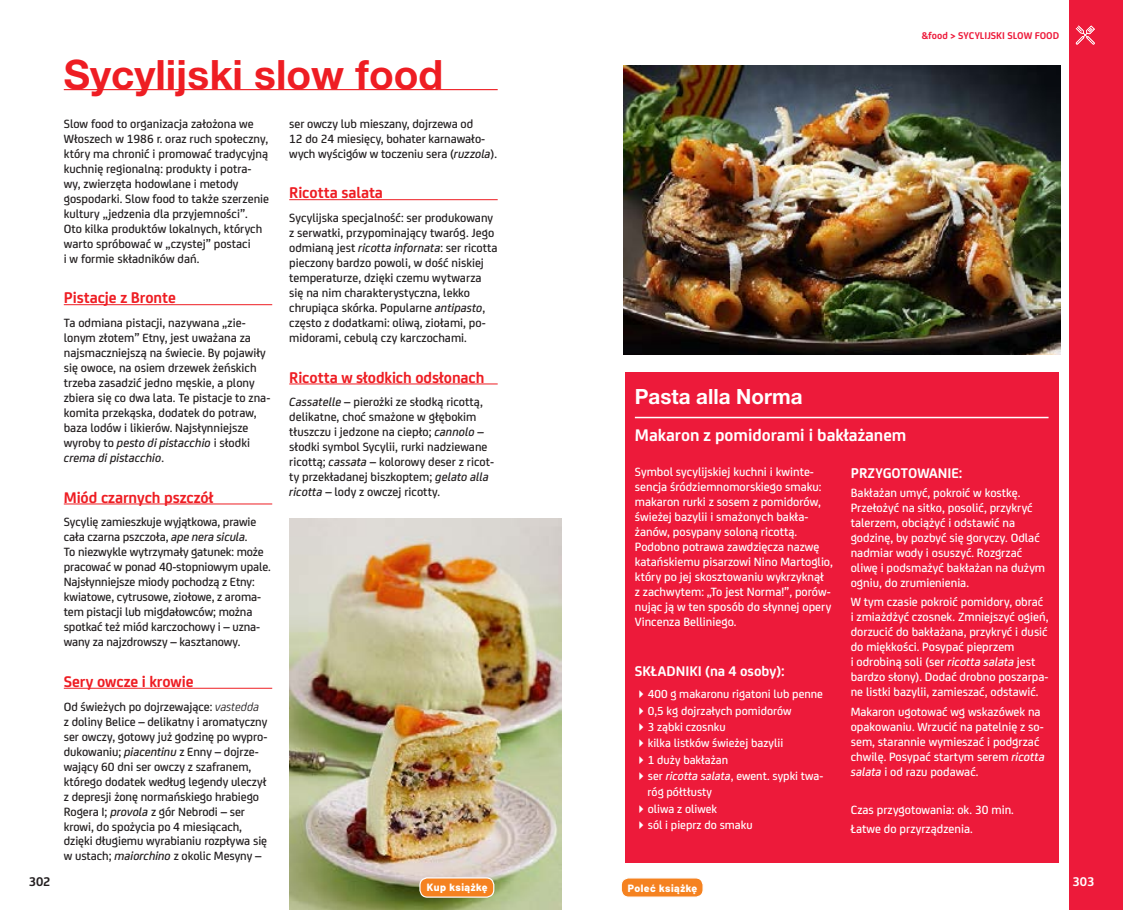
<style>
.page{position:relative;width:1123px;height:910px;background:#fff}
.page>*{position:absolute;margin:0;border:0;box-sizing:border-box;transform-origin:0 0}
.t1{font:700 40.5px "Helvetica Neue LT Pro";color:#ee1d23}
.t2{font:700 21px "Helvetica Neue LT Pro";color:#fff}
.t3{font:700 18px "FS Joey";color:#fff}
.t4{font:700 16.5px "FS Joey";letter-spacing:-.005em;color:#ee1d23}
.t5{font:700 15px "FS Joey";color:#fff}
.t6{font:700 13.5px "FS Joey";color:#231f20}
.t7{font:700 13.5px "FS Joey";color:#fff}
.t8{font:500 12.75px/15px "FS Joey";color:#231f20}
.t9{font:500 12.75px/15px "FS Joey";color:#fff}
.t10{font:500 12.45px/16.4px "FS Joey";color:#fff}
.t11{font:700 10.5px "FS Joey";color:#ed1a3a}
.t12{font:800 10.5px "Barlow";letter-spacing:.05em;color:#fff}
.s1{font-style:italic}
.s2{font-weight:400;font-style:italic}
</style>
<div class="page">
<hr style="left:64px;top:89px;width:433px;height:1px;background:#ee1d23">
<hr style="left:64px;top:304px;width:208px;height:1px;background:#ee1d23">
<hr style="left:64px;top:504px;width:208px;height:1px;background:#ee1d23">
<hr style="left:64px;top:688px;width:208px;height:1px;background:#ee1d23">
<hr style="left:289px;top:199px;width:208px;height:1px;background:#ee1d23">
<hr style="left:289px;top:384px;width:208px;height:1px;background:#ee1d23">
<div style="left:625px;top:373px;width:434px;height:490px;background:#ed1a3a"></div>
<hr style="left:635px;top:417px;width:413px;height:1px;background:#fff">
<img style="left:624px;top:66px;width:436px;height:289px">
<img style="left:289px;top:519px;width:272px;height:391px">
<div style="left:1069px;top:0;width:54px;height:910px;background:#ed1a3a"></div>
<svg style="left:1075px;top:26px;width:19px;height:19px"></svg>
<div style="left:621px;top:878px;width:82px;height:19px;background:#f58220;border-radius:7px"></div>
<div style="left:620px;top:877px;width:83px;height:21px;border:1px solid #fff;border-radius:7px"></div>
<div style="left:420px;top:878px;width:74px;height:19px;background:#f58220;border-radius:7px"></div>
<div style="left:419px;top:877px;width:75px;height:21px;border:1px solid #fff;border-radius:7px"></div>
<h1 class="t1" style="left:64px;top:50px;width:381px">Sycylijski slow food</h1>
<p class="t8" style="left:64px;top:115px;width:207px">Slow food to organizacja założona we Włoszech w 1986 r. oraz ruch społeczny, który ma chronić i promować tradycyjną kuchnię regionalną: produkty i potra&shy;wy, zwierzęta hodowlane i metody gospodarki. Slow food to także szerzenie kultury „jedzenia dla przyjemności”.<br>Oto kilka produktów lokalnych, których warto spróbować w „czystej” postaci<br>i w formie składników dań.</p>
<p class="t4" style="left:64px;top:286px;width:114px">Pistacje z Bronte</p>
<p class="t8" style="left:64px;top:314px;width:208px">Ta odmiana pistacji, nazywana „zie&shy;lonym złotem” Etny, jest uważana za najsmaczniejszą na świecie. By pojawiły się owoce, na osiem drzewek żeńskich trzeba zasadzić jedno męskie, a plony zbiera się co dwa lata. Te pistacje to zna&shy;komita przekąska, dodatek do potraw, baza lodów i likierów. Najsłynniejsze wyroby to <span class="s1">pesto di pistacchio</span> i słodki <span class="s1">crema di pistacchio</span>.</p>
<p class="t4" style="left:64px;top:485px;width:151px">Miód czarnych pszczół</p>
<p class="t8" style="left:64px;top:514px;width:208px">Sycylię zamieszkuje wyjątkowa, prawie cała czarna pszczoła, <span class="s1">ape nera sicula</span>.<br>To niezwykle wytrzymały gatunek: może pracować w ponad 40-stopniowym upale.<br>Najsłynniejsze miody pochodzą z Etny: kwiatowe, cytrusowe, ziołowe, z aroma&shy;tem pistacji lub migdałowców; można spotkać też miód karczochowy i – uzna&shy;wany za najzdrowszy – kasztanowy.</p>
<p class="t4" style="left:64px;top:669px;width:131px">Sery owcze i krowie</p>
<p class="t8" style="left:64px;top:698px;width:205px">Od świeżych po dojrzewające: <span class="s2">vastedda </span>z doliny Belice – delikatny i aromatyczny ser owczy, gotowy już godzinę po wypro&shy;dukowaniu; <span class="s1">piacentinu</span> z Enny – dojrze&shy;wający 60 dni ser owczy z szafranem, którego dodatek według legendy uleczył z depresji żonę normańskiego hrabiego Rogera I; <span class="s1">provola</span> z gór Nebrodi – ser krowi, do spożycia po 4 miesiącach, dzięki długiemu wyrabianiu rozpływa się w ustach; <span class="s1">maiorchino</span> z okolic Mesyny –</p>
<p class="t8" style="left:289px;top:115px;width:209px">ser owczy lub mieszany, dojrzewa od<br>12 do 24 miesięcy, bohater karnawało&shy;wych wyścigów w toczeniu sera (<span class="s1">ruzzola</span>).</p>
<p class="t4" style="left:289px;top:181px;width:95px">Ricotta salata</p>
<p class="t8" style="left:289px;top:209px;width:210px">Sycylijska specjalność: ser produkowany z serwatki, przypominający twaróg. Jego odmianą jest <span class="s1">ricotta infornata</span>: ser ricotta pieczony bardzo powoli, w dość niskiej temperaturze, dzięki czemu wytwarza się na nim charakterystyczna, lekko chrupiąca skórka. Popularne <span class="s1">antipasto</span>, często z dodatkami: oliwą, ziołami, po&shy;midorami, cebulą czy karczochami.</p>
<p class="t4" style="left:289px;top:365px;width:197px">Ricotta w słodkich odsłonach</p>
<p class="t8" style="left:289px;top:394px;width:206px"><span class="s1">Cassatelle</span> – pierożki ze słodką ricottą, delikatne, choć smażone w głębokim tłuszczu i jedzone na ciepło; <span class="s1">cannolo</span> – słodki symbol Sycylii, rurki nadziewane ricottą; <span class="s1">cassata</span> – kolorowy deser z ricot&shy;ty przekładanej biszkoptem; <span class="s1">gelato alla ricotta</span> – lody z owczej ricotty.</p>
<p class="t11" style="left:921px;top:28px;width:139px">&amp;food &gt; SyCyLIjSKI SLOW FOOD</p>
<h2 class="t2" style="left:635px;top:384px;width:169px">Pasta alla Norma</h2>
<h3 class="t3" style="left:635px;top:421px;width:273px">Makaron z pomidorami i bakłażanem</h3>
<p class="t9" style="left:635px;top:464px;width:200px">Symbol sycylijskiej kuchni i kwinte&shy;sencja śródziemnomorskiego smaku: makaron rurki z sosem z pomidorów, świeżej bazylii i smażonych bakła&shy;żanów, posypany soloną ricottą.<br>Podobno potrawa zawdzięcza nazwę katańskiemu pisarzowi Nino Martoglio, który po jej skosztowaniu wykrzyknął<br>z zachwytem: „To jest Norma!”, porów&shy;nując ją w ten sposób do słynnej opery Vincenza Belliniego.</p>
<p class="t5" style="left:635px;top:660px;width:151px">SKłADnIKI (na 4 osoby):</p>
<p class="t10" style="left:635px;top:685px;width:190px">✔400 g makaronu rigatoni lub penne</p>
<p class="t10" style="left:635px;top:701px;width:158px">✔0,5 kg dojrzałych pomidorów</p>
<p class="t10" style="left:635px;top:718px;width:92px">✔3 ząbki czosnku</p>
<p class="t10" style="left:635px;top:734px;width:150px">✔kilka listków świeżej bazylii</p>
<p class="t10" style="left:635px;top:751px;width:95px">✔1 duży bakłażan</p>
<p class="t10" style="left:647px;top:767px;width:177px;text-indent:-13px">✔ser <span class="s1">ricotta salata</span>, ewent. sypki twa&shy;róg półtłusty</p>
<p class="t10" style="left:635px;top:800px;width:84px">✔oliwa z oliwek</p>
<p class="t10" style="left:635px;top:816px;width:119px">✔sól i pieprz do smaku</p>
<p class="t5" style="left:850px;top:462px;width:113px">PRZyGOTOWAnIE:</p>
<p class="t9" style="left:850px;top:485px;width:196px">Bakłażan umyć, pokroić w kostkę.<br>Przełożyć na sitko, posolić, przykryć talerzem, obciążyć i odstawić na godzinę, by pozbyć się goryczy. Odlać nadmiar wody i osuszyć. Rozgrzać oliwę i podsmażyć bakłażan na dużym ogniu, do zrumienienia.</p>
<p class="t9" style="left:850px;top:594px;width:199px">W tym czasie pokroić pomidory, obrać i zmiażdżyć czosnek. Zmniejszyć ogień, dorzucić do bakłażana, przykryć i dusić do miękkości. Posypać pieprzem<br>i odrobiną soli (ser <span class="s1">ricotta salata</span> jest bardzo słony). Dodać drobno poszarpa&shy;ne listki bazylii, zamieszać, odstawić.</p>
<p class="t9" style="left:850px;top:703px;width:195px">Makaron ugotować wg wskazówek na opakowaniu. Wrzucić na patelnię z so&shy;sem, starannie wymieszać i podgrzać chwilę. Posypać startym serem <span class="s1">ricotta salata</span> i od razu podawać.</p>
<p class="t9" style="left:850px;top:799px;width:165px;line-height:19.2px">Czas przygotowania: ok. 30 min.<br>Łatwe do przyrządzenia.</p>
<p class="t6" style="left:29px;top:871px;width:23px">302</p>
<p class="t7" style="left:1072px;top:871px;width:23px">303</p>
<p class="t12" style="left:427px;top:879px;width:62px">Kup książkę</p>
<p class="t12" style="left:628px;top:880px;width:71px">Poleć książkę</p>
</div>
